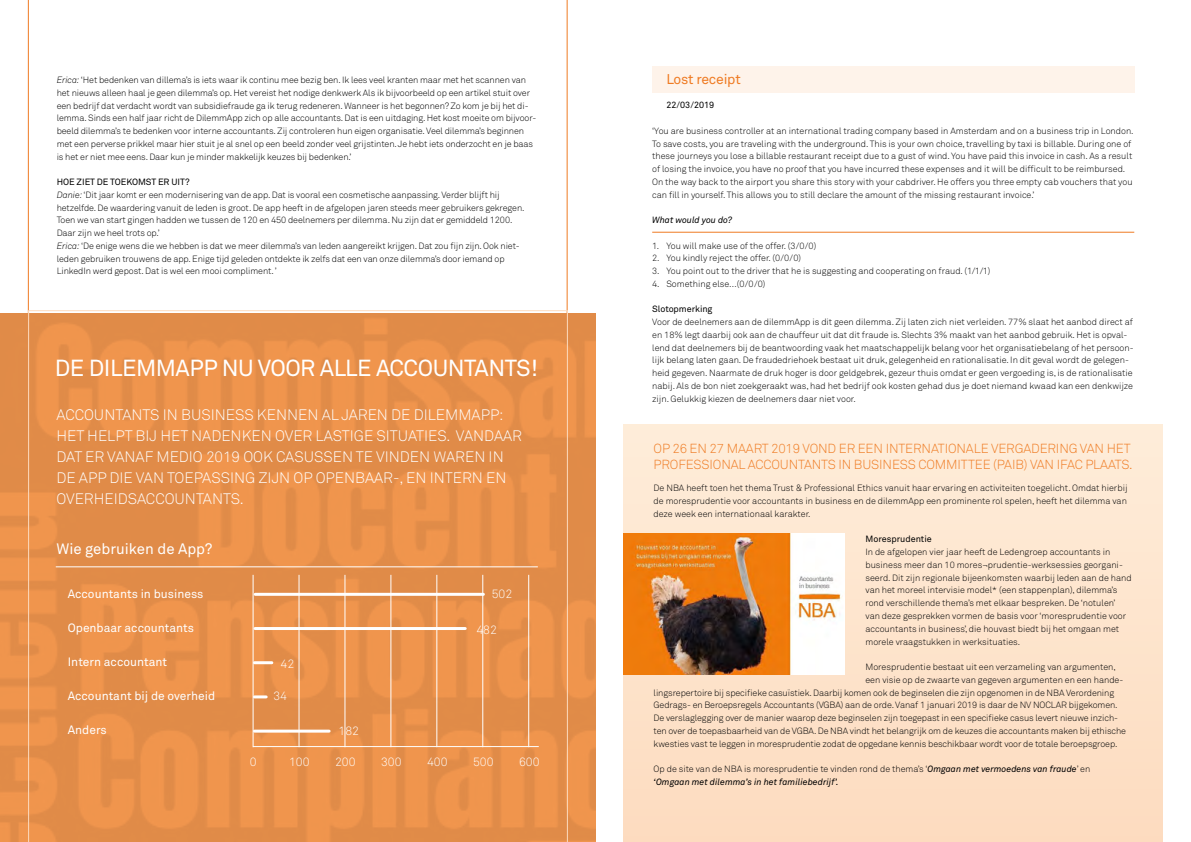
<style>
.page{position:relative;width:1191px;height:842px;background:#fff}
.page>*{position:absolute;margin:0;border:0;box-sizing:border-box;transform-origin:0 0}
.t1{font:23px "Akkurat Pro";letter-spacing:-.02em;color:#fff}
.t2{font:15px/21px "Akkurat Light Pro";color:#fff}
.t3{font:15px "Akkurat Pro";color:#fff}
.t4{font:14px "Akkurat";letter-spacing:-.015em;color:#ef7b23}
.t5{font:13px/16px "Akkurat Light Pro";letter-spacing:-.01em;color:#ef7b23}
.t6{font:12px "Akkurat Pro";color:#fff}
.t7{font:12px "Akkurat Light Pro";color:#fff}
.t8{font:300 9px/12.8px "Akkurat";letter-spacing:-.01em;color:#000}
.t9{font:9px "Akkurat Pro";letter-spacing:-.005em;color:#000}
.t10{font:italic 9px "Akkurat Pro";color:#000}
.s1{font-family:"Akkurat Light Pro";font-weight:400;font-style:italic}
.s2{font-family:"Akkurat Pro";font-weight:400;font-style:italic}
</style>
<div class="page">
<div style="left:624px;top:424px;width:538px;height:418px;background:linear-gradient(to right,#fde3cb,#fee4cd)"></div>
<div style="left:652px;top:66px;width:482px;height:27px;background:#fef3ea"></div>
<hr style="left:652px;top:232px;width:482px;height:1px;background:#ef7b23">
<img style="left:624px;top:533px;width:220px;height:142px">
<img style="left:0;top:313px;width:595px;height:529px">
<svg style="left:28px;top:310px;width:539px;height:532px;background:#e8914c"></svg>
<hr style="left:56px;top:566px;width:482px;height:1px;background:#fff">
<hr style="left:253px;top:746px;width:286px;height:1px;background:#fff">
<hr style="left:253px;top:575px;width:1px;height:172px;background:#fff">
<hr style="left:299px;top:575px;width:1px;height:172px;background:#fff">
<hr style="left:345px;top:575px;width:1px;height:172px;background:#fff">
<hr style="left:391px;top:575px;width:1px;height:172px;background:#fff">
<hr style="left:437px;top:575px;width:1px;height:172px;background:#fff">
<hr style="left:482px;top:575px;width:1px;height:172px;background:#fff">
<hr style="left:528px;top:575px;width:1px;height:172px;background:#fff">
<hr style="left:255px;top:593px;width:228px;height:3px;background:#fff">
<hr style="left:255px;top:627px;width:210px;height:3px;background:#fff">
<hr style="left:254px;top:661px;width:18px;height:3px;background:#fff">
<svg style="left:254px;top:695px;width:12px;height:3px"></svg>
<hr style="left:254px;top:730px;width:75px;height:3px;background:#fff">
<p class="t8" style="left:57px;top:73px;width:481px"><span class="s1">Erica:</span> ‘Het bedenken van dillema’s is iets waar ik continu mee bezig ben. Ik lees veel kranten maar met het scannen van het nieuws alleen haal je geen dilemma’s op. Het vereist het nodige denkwerk Als ik bijvoorbeeld op een artikel stuit over een bedrijf dat verdacht wordt van subsidiefraude ga ik terug redeneren. Wanneer is het begonnen? Zo kom je bij het di&shy;lemma. Sinds een half jaar richt de DilemmApp zich op alle accountants. Dat is een uitdaging. Het kost moeite om bijvoor&shy;beeld dilemma’s te bedenken voor interne accountants. Zij controleren hun eigen organisatie. Veel dilemma’s beginnen met een perverse prikkel maar hier stuit je al snel op een beeld zonder veel grijstinten. Je hebt iets onderzocht en je baas is het er niet mee eens. Daar kun je minder makkelijk keuzes bij bedenken.’</p>
<p class="t9" style="left:57px;top:177px;width:134px">HOE ZIET DE TOEKOMST ER UIT?</p>
<p class="t8" style="left:57px;top:188px;width:469px"><span class="s1">Danie:</span> ‘Dit jaar komt er een modernisering van de app. Dat is vooral een cosmetische aanpassing. Verder blijft hij hetzelfde. De waardering vanuit de leden is groot. De app heeft in de afgelopen jaren steeds meer gebruikers gekregen.<br>Toen we van start gingen hadden we tussen de 120 en 450 deelnemers per dilemma. Nu zijn dat er gemiddeld 1200.<br>Daar zijn we heel trots op.’<br><span class="s1">Erica:</span> ‘De enige wens die we hebben is dat we meer dilemma’s van leden aangereikt krijgen. Dat zou fijn zijn. Ook niet&shy;leden gebruiken trouwens de app. Enige tijd geleden ontdekte ik zelfs dat een van onze dilemma’s door iemand op LinkedIn werd gepost. Dat is wel een mooi compliment. ’</p>
<h1 class="t1" style="left:55px;top:354px;width:485px">DE DILEMMAPP NU VOOR ALLE ACCOUNTANTS!</h1>
<p class="t2" style="left:56px;top:405px;width:467px">ACCOUNTANTS IN BUSINESS KENNEN AL JAREN DE DILEMMAPP:<br>HET HELPT BIJ HET NADENKEN OVER LASTIGE SITUATIES. VANDAAR DAT ER VANAF MEDIO 2019 OOK CASUSSEN TE VINDEN WAREN IN DE APP DIE VAN TOEPASSING ZIJN OP OPENBAAR-, EN INTERN EN OVERHEIDSACCOUNTANTS.</p>
<h2 class="t3" style="left:56px;top:540px;width:157px">Wie gebruiken de App?</h2>
<h3 class="t6" style="left:68px;top:586px;width:137px">Accountants in business</h3>
<h3 class="t6" style="left:68px;top:620px;width:128px">Openbaar accountants</h3>
<h3 class="t6" style="left:68px;top:654px;width:101px">Intern accountant</h3>
<h3 class="t6" style="left:68px;top:688px;width:149px">Accountant bij de overheid</h3>
<h3 class="t6" style="left:68px;top:723px;width:40px">Anders</h3>
<h3 class="t7" style="left:280px;top:656px;width:15px">42</h3>
<h3 class="t7" style="left:273px;top:689px;width:15px">34</h3>
<h3 class="t7" style="left:338px;top:723px;width:22px">182</h3>
<h3 class="t7" style="left:492px;top:586px;width:22px">502</h3>
<h3 class="t7" style="left:476px;top:623px;width:22px">482</h3>
<h3 class="t7" style="left:250px;top:755px;width:8px">0</h3>
<h3 class="t7" style="left:289px;top:755px;width:22px">100</h3>
<h3 class="t7" style="left:335px;top:755px;width:22px">200</h3>
<h3 class="t7" style="left:381px;top:755px;width:22px">300</h3>
<h3 class="t7" style="left:427px;top:755px;width:22px">400</h3>
<h3 class="t7" style="left:473px;top:755px;width:22px">500</h3>
<h3 class="t7" style="left:519px;top:755px;width:22px">600</h3>
<h3 class="t4" style="left:666px;top:70px;width:76px">Lost receipt</h3>
<p class="t9" style="left:666px;top:100px;width:49px">22/03/2019</p>
<p class="t8" style="left:652px;top:124px;width:483px">‘You are business controller at an international trading company based in Amsterdam and on a business trip in London.<br>To save costs, you are traveling with the underground. This is your own choice, travelling by taxi is billable. During one of these journeys you lose a billable restaurant receipt due to a gust of wind. You have paid this invoice in cash. As a result of losing the invoice, you have no proof that you have incurred these expenses and it will be difficult to be reimbursed.<br>On the way back to the airport you share this story with your cabdriver. He offers you three empty cab vouchers that you can fill in yourself. This allows you to still declare the amount of the missing restaurant invoice.’</p>
<p class="t10" style="left:652px;top:215px;width:82px">What would you do?</p>
<p class="t8" style="left:652px;top:239px;width:166px">1. You will make use of the offer. (3/0/0)</p>
<p class="t8" style="left:652px;top:252px;width:150px">2. You kindly reject the offer. (0/0/0)</p>
<p class="t8" style="left:652px;top:264px;width:340px">3. You point out to the driver that he is suggesting and cooperating on fraud. (1/1/1)</p>
<p class="t8" style="left:652px;top:277px;width:115px">4. Something else…(0/0/0)</p>
<p class="t9" style="left:652px;top:304px;width:62px">Slotopmerking</p>
<p class="t8" style="left:652px;top:315px;width:483px">Voor de deelnemers aan de dilemmApp is dit geen dilemma. Zij laten zich niet verleiden. 77% slaat het aanbod direct af en 18% legt daarbij ook aan de chauffeur uit dat dit fraude is. Slechts 3% maakt van het aanbod gebruik. Het is opval&shy;lend dat deelnemers bij de beantwoording vaak het maatschappelijk belang voor het organisatiebelang of het persoon&shy;lijk belang laten gaan. De fraudedriehoek bestaat uit druk, gelegenheid en rationalisatie. In dit geval wordt de gelegen&shy;heid gegeven. Naarmate de druk hoger is door geldgebrek, gezeur thuis omdat er geen vergoeding is, is de rationalisatie nabij. Als de bon niet zoekgeraakt was, had het bedrijf ook kosten gehad dus je doet niemand kwaad kan een denkwijze zijn. Gelukkig kiezen de deelnemers daar niet voor.</p>
<h3 class="t5" style="left:653px;top:440px;width:480px">OP 26 EN 27 MAART 2019 VOND ER EEN INTERNATIONALE VERGADERING VAN HET<br>PROFESSIONAL ACCOUNTANTS IN BUSINESS COMMITTEE (PAIB) VAN IFAC PLAATS.</h3>
<p class="t8" style="left:653px;top:482px;width:475px;text-align:justify">De NBA heeft toen het thema Trust &amp; Professional Ethics vanuit haar ervaring en activiteiten toegelicht. Omdat hierbij de moresprudentie voor accountants in business en de dilemmApp een prominente rol spelen, heeft het dilemma van deze week een internationaal karakter.</p>
<p class="t9" style="left:865px;top:534px;width:68px">Moresprudentie</p>
<p class="t8" style="left:865px;top:545px;width:268px">In de afgelopen vier jaar heeft de Ledengroep accountants in business meer dan 10 mores¬prudentie-werksessies georgani&shy;seerd. Dit zijn regionale bijeenkomsten waarbij leden aan de hand van het moreel intervisie model* (een stappenplan), dilemma’s rond verschillende thema’s met elkaar bespreken. De ‘notulen’ van deze gesprekken vormen de basis voor ‘moresprudentie voor accountants in business’, die houvast biedt bij het omgaan met morele vraagstukken in werksituaties.</p>
<p class="t8" style="left:865px;top:660px;width:252px">Moresprudentie bestaat uit een verzameling van argumenten,</p>
<p class="t8" style="left:865px;top:673px;width:259px">een visie op de zwaarte van gegeven argumenten en een hande-</p>
<p class="t8" style="left:653px;top:686px;width:462px">lingsrepertoire bij specifieke casuïstiek. Daarbij komen ook de beginselen die zijn opgenomen in de NBA Verordening</p>
<p class="t8" style="left:653px;top:698px;width:465px">Gedrags- en Beroepsregels Accountants (VGBA) aan de orde. Vanaf 1 januari 2019 is daar de NV NOCLAR bijgekomen.</p>
<p class="t8" style="left:653px;top:711px;width:466px">De verslaglegging over de manier waarop deze beginselen zijn toegepast in een specifieke casus levert nieuwe inzich-</p>
<p class="t8" style="left:653px;top:724px;width:474px">ten over de toepasbaarheid van de VGBA. De NBA vindt het belangrijk om de keuzes die accountants maken bij ethische</p>
<p class="t8" style="left:653px;top:737px;width:465px">kwesties vast te leggen in moresprudentie zodat de opgedane kennis beschikbaar wordt voor de totale beroepsgroep.</p>
<p class="t8" style="left:653px;top:762px;width:438px">Op de site van de NBA is moresprudentie te vinden rond de thema’s ‘<span class="s2">Omgaan met vermoedens van fraude</span>’ en</p>
<p class="t10" style="left:653px;top:776px;width:186px">‘Omgaan met dilemma’s in het familiebedrijf’.</p>
</div>
